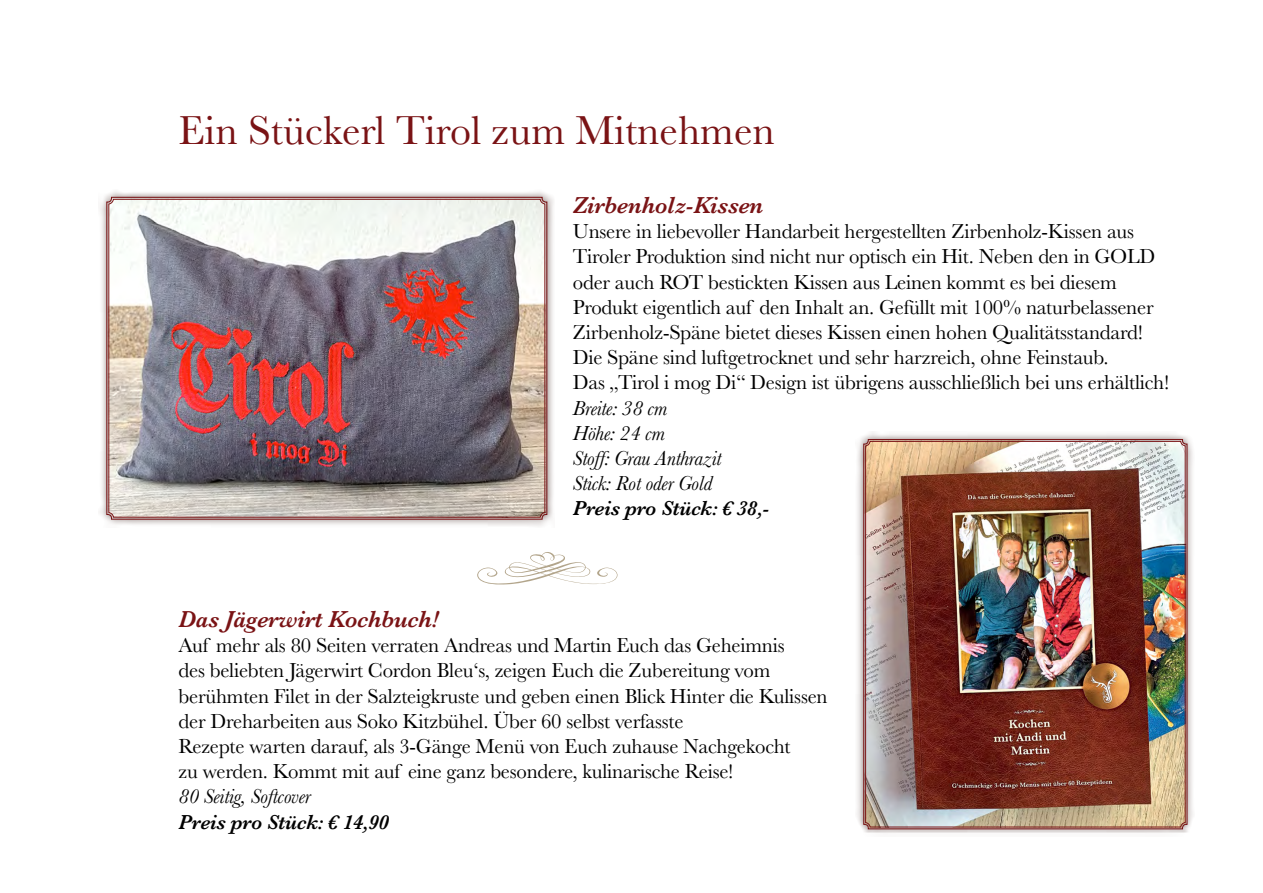
<style>
.page{position:relative;width:1263px;height:893px;background:#fff}
.page>*{position:absolute;margin:0;border:0;box-sizing:border-box;transform-origin:0 0}
.t1{font:42px "Baskerville";color:#7a1315}
.t2{font:italic 600 24px "Baskerville";letter-spacing:-.01em;color:#7a1315}
.t3{font:21px/25.2px "Baskerville";letter-spacing:-.01em;color:#000}
.t4{font:italic 21px/25.2px "Baskerville";letter-spacing:-.01em;color:#000}
.t5{font:italic 600 21px "Baskerville";letter-spacing:-.01em;color:#000}
</style>
<div class="page">
<div style="left:856px;top:431px;width:339px;height:406px;background:#604945;opacity:.75"></div>
<img style="left:863px;top:439px;width:325px;height:391px">
<div style="left:865px;top:441px;width:321px;height:386px;border:1px solid #7a1315;border-radius:4px"></div>
<div style="left:99px;top:189px;width:456px;height:338px;background:#604945;opacity:.75"></div>
<img style="left:106px;top:196px;width:442px;height:324px">
<div style="left:108px;top:199px;width:437px;height:319px;border:1px solid #7a1315;border-radius:5px"></div>
<svg style="left:477px;top:552px;width:141px;height:33px"></svg>
<h1 class="t1" style="left:179px;top:104px;width:598px">Ein Stückerl Tirol zum Mitnehmen</h1>
<p class="t2" style="left:573px;top:189px;width:192px">Zirbenholz-Kissen</p>
<p class="t3" style="left:573px;top:219px;width:598px">Unsere in liebevoller Handarbeit hergestellten Zirbenholz-Kissen aus Tiroler Produktion sind nicht nur optisch ein Hit. Neben den in GOLD oder auch ROT bestickten Kissen aus Leinen kommt es bei diesem Produkt eigentlich auf den Inhalt an. Gefüllt mit 100% naturbelassener Zirbenholz-Späne bietet dieses Kissen einen hohen Qualitätsstandard!<br>Die Späne sind luftgetrocknet und sehr harzreich, ohne Feinstaub.<br>Das „Tirol i mog Di“ Design ist übrigens ausschließlich bei uns erhältlich!</p>
<p class="t4" style="left:573px;top:395px;width:150px">Breite: 38 cm<br>Höhe: 24 cm<br>Stoff: Grau Anthrazit<br>Stick: Rot oder Gold</p>
<p class="t5" style="left:573px;top:494px;width:198px">Preis pro Stück: € 38,-</p>
<p class="t2" style="left:179px;top:603px;width:261px">Das Jägerwirt Kochbuch!</p>
<p class="t3" style="left:179px;top:633px;width:650px">Auf mehr als 80 Seiten verraten Andreas und Martin Euch das Geheimnis<br>des beliebten Jägerwirt Cordon Bleu‘s, zeigen Euch die Zubereitung vom berühmten Filet in der Salzteigkruste und geben einen Blick Hinter die Kulissen der Dreharbeiten aus Soko Kitzbühel. Über 60 selbst verfasste<br>Rezepte warten darauf, als 3-Gänge Menü von Euch zuhause Nachgekocht<br>zu werden. Kommt mit auf eine ganz besondere, kulinarische Reise!</p>
<p class="t4" style="left:179px;top:784px;width:134px">80 Seitig, Softcover</p>
<p class="t5" style="left:179px;top:808px;width:212px">Preis pro Stück: € 14,90</p>
</div>
